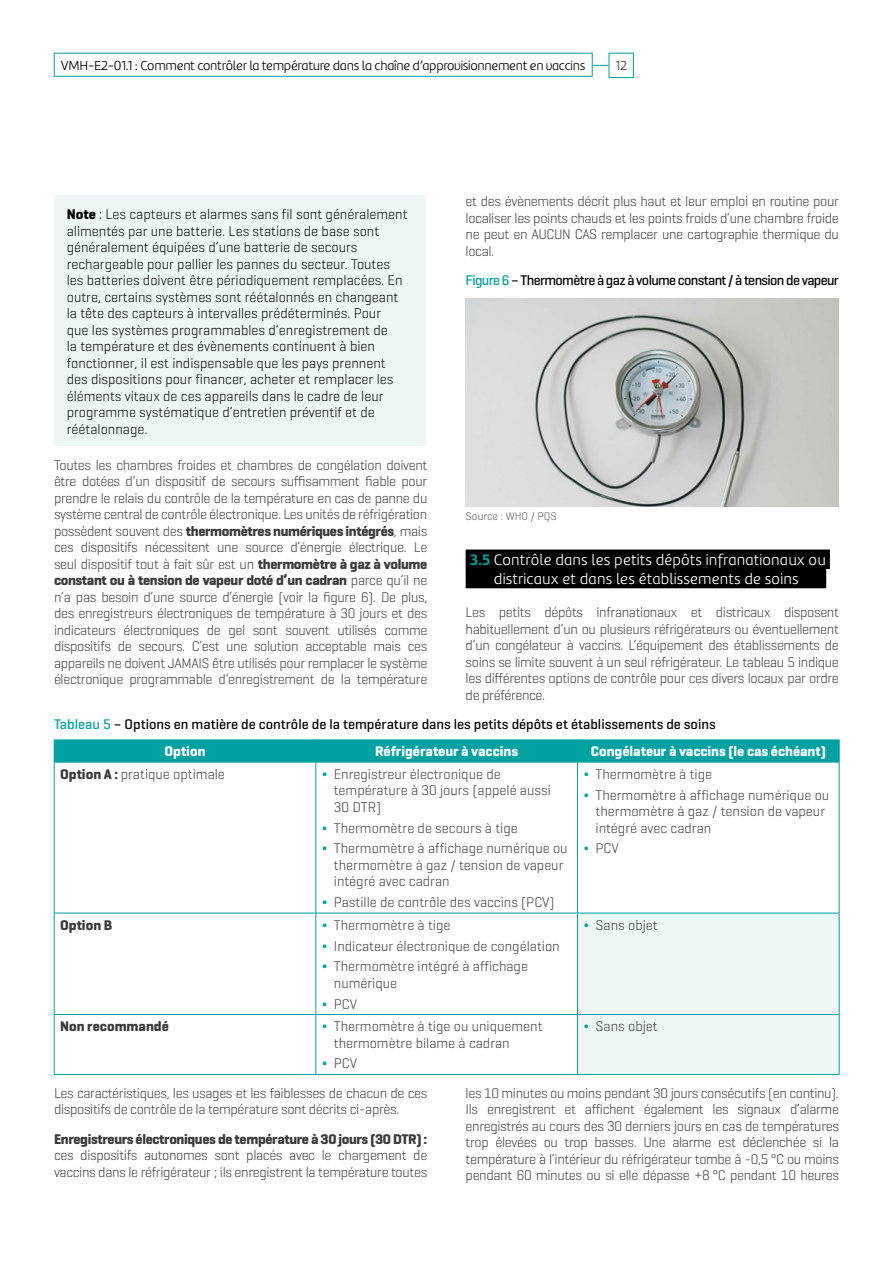
<style>
.page{position:relative;width:893px;height:1263px;background:#fff}
.page>*{position:absolute;margin:0;border:0;box-sizing:border-box;transform-origin:0 0}
.Sous_titre_1{font:300 15.75px/18.9px "Marine UP";letter-spacing:.01em;color:#fff;text-align:center}
.Texte{font:300 14.25px/16.5px "Geogrotesque";color:#3a3a39;text-align:justify}
.Texte_box{font:300 14.25px/16.5px "Geogrotesque";color:#000}
.Texte-2{font:300 14.25px/16.5px "Geogrotesque";letter-spacing:-.025em;color:#3a3a39}
.Figure_et_Table{font:500 14.25px "Geogrotesque";color:#000}
.Tête{font:700 14.25px "Geogrotesque";color:#fff}
.Figure_et_Table-2{font:500 14.25px "Geogrotesque";letter-spacing:-.045em;color:#000}
.Corp{font:300 14.25px "Geogrotesque";color:#3a3a39}
.Corp-2{font:700 14.25px "Geogrotesque";color:#3a3a39}
.t1{font:300 13.5px "Marine UP";letter-spacing:-.02em;color:#000}
.t2{font:300 13.5px "Marine UP";color:#3a3a39}
.Source_et_Note{font:300 11.25px "Geogrotesque";color:#565655}
.s1{color:#00a1a0}
.s2{font-weight:700}
.s3{font-weight:700;color:#00a1a0}
</style>
<div class="page">
<div style="left:54px;top:53px;width:539px;height:24px;border:1px solid #00a1a0"></div>
<svg style="left:593px;top:65px;width:16px;height:1px"></svg>
<div style="left:609px;top:53px;width:25px;height:25px;border:1px solid #00a1a0"></div>
<div style="left:54px;top:196px;width:372px;height:250px;background:#eef6f6"></div>
<div style="left:466px;top:549px;width:364px;height:20px;background:#000"></div>
<div style="left:466px;top:569px;width:360px;height:19px;background:#000"></div>
<img style="left:466px;top:298px;width:373px;height:208px">
<hr style="left:316px;top:762px;width:1px;height:151px;background:#00a1a0">
<hr style="left:577px;top:762px;width:1px;height:151px;background:#00a1a0">
<hr style="left:54px;top:913px;width:262px;height:1px;background:#00a1a0">
<hr style="left:316px;top:913px;width:261px;height:1px;background:#00a1a0">
<hr style="left:316px;top:913px;width:1px;height:101px;background:#00a1a0">
<hr style="left:54px;top:1014px;width:262px;height:1px;background:#00a1a0">
<hr style="left:316px;top:1014px;width:261px;height:1px;background:#00a1a0">
<hr style="left:316px;top:1015px;width:1px;height:59px;background:#00a1a0">
<hr style="left:54px;top:1074px;width:262px;height:1px;background:#00a1a0">
<hr style="left:316px;top:1074px;width:261px;height:1px;background:#00a1a0">
<hr style="left:577px;top:1074px;width:262px;height:1px;background:#00a1a0">
<hr style="left:54px;top:762px;width:262px;height:1px;background:#00a1a0">
<hr style="left:316px;top:762px;width:261px;height:1px;background:#00a1a0">
<hr style="left:577px;top:762px;width:262px;height:1px;background:#00a1a0">
<div style="left:54px;top:739px;width:786px;height:23px;background:#00a1a0"></div>
<hr style="left:54px;top:762px;width:1px;height:151px;background:#00a1a0">
<hr style="left:839px;top:762px;width:1px;height:151px;background:#00a1a0">
<hr style="left:54px;top:913px;width:1px;height:101px;background:#00a1a0">
<hr style="left:839px;top:913px;width:1px;height:101px;background:#00a1a0">
<hr style="left:54px;top:1015px;width:1px;height:59px;background:#00a1a0">
<hr style="left:839px;top:1015px;width:1px;height:59px;background:#00a1a0">
<div style="left:577px;top:913px;width:262px;height:161px;background:#eef6f6"></div>
<p class="t1" style="left:61px;top:57px;width:526px">VMH-E2-01.1 : Comment contrôler la température dans la chaîne d’approvisionnement en vaccins</p>
<p class="t2" style="left:615px;top:57px;width:13px">12</p>
<p class="Texte" style="left:466px;top:193px;width:375px">et des évènements décrit plus haut et leur emploi en routine pour localiser les points chauds et les points froids d’une chambre froide ne peut en AUCUN CAS remplacer une cartographie thermique du local.</p>
<p class="Figure_et_Table-2" style="left:466px;top:271px;width:375px"><span class="s1">Figure 6</span> – Thermomètre à gaz à volume constant / à tension de vapeur</p>
<p class="Texte_box" style="left:67px;top:205px;width:342px"><span class="s2">Note</span> : Les capteurs et alarmes sans fil sont généralement alimentés par une batterie. Les stations de base sont généralement équipées d’une batterie de secours rechargeable pour pallier les pannes du secteur. Toutes les batteries doivent être périodiquement remplacées. En outre, certains systèmes sont réétalonnés en changeant la tête des capteurs à intervalles prédéterminés. Pour<br>que les systèmes programmables d’enregistrement de<br>la température et des évènements continuent à bien fonctionner, il est indispensable que les pays prennent des dispositions pour financer, acheter et remplacer les éléments vitaux de ces appareils dans le cadre de leur programme systématique d’entretien préventif et de réétalonnage.</p>
<p class="Texte" style="left:54px;top:456px;width:375px">Toutes les chambres froides et chambres de congélation doivent être dotées d’un dispositif de secours suffisamment fiable pour prendre le relais du contrôle de la température en cas de panne du système central de contrôle électronique. Les unités de réfrigération possèdent souvent des <span class="s2">thermomètres numériques intégrés</span>, mais ces dispositifs nécessitent une source d’énergie électrique. Le seul dispositif tout à fait sûr est un <span class="s2">thermomètre à gaz à volume constant ou à tension de vapeur doté d’un cadran</span> parce qu’il ne n’a pas besoin d’une source d’énergie (voir la figure 6). De plus, des enregistreurs électroniques de température à 30 jours et des indicateurs électroniques de gel sont souvent utilisés comme dispositifs de secours. C’est une solution acceptable mais ces appareils ne doivent JAMAIS être utilisés pour remplacer le système électronique programmable d’enregistrement de la température</p>
<p class="Source_et_Note" style="left:466px;top:509px;width:93px">Source : WHO / PQS</p>
<p class="Sous_titre_1" style="left:470px;top:550px;width:357px"><span class="s3">3.5</span> Contrôle dans les petits dépôts infranationaux ou districaux et dans les établissements de soins</p>
<p class="Texte" style="left:466px;top:604px;width:375px">Les petits dépôts infranationaux et districaux disposent habituellement d’un ou plusieurs réfrigérateurs ou éventuellement d’un congélateur à vaccins. L’équipement des établissements de soins se limite souvent à un seul réfrigérateur. Le tableau 5 indique les différentes options de contrôle pour ces divers locaux par ordre de préférence.</p>
<p class="Figure_et_Table" style="left:54px;top:715px;width:663px"><span class="s1">Tableau 5</span> – Options en matière de contrôle de la température dans les petits dépôts et établissements de soins</p>
<p class="Tête" style="left:164px;top:742px;width:43px">Option</p>
<p class="Tête" style="left:375px;top:742px;width:145px">Réfrigérateur à vaccins</p>
<p class="Tête" style="left:591px;top:742px;width:237px">Congélateur à vaccins (le cas échéant)</p>
<p class="Corp" style="left:60px;top:765px;width:166px"><span class="s2">Option A :</span> pratique optimale</p>
<p class="Texte" style="left:334px;top:765px;width:219px;text-align:left">Enregistreur électronique de température à 30 jours (appelé aussi<br>30 DTR)</p>
<p class="Texte" style="left:334px;top:819px;width:185px">Thermomètre de secours à tige</p>
<p class="Texte" style="left:334px;top:840px;width:235px;text-align:left">Thermomètre à affichage numérique ou thermomètre à gaz / tension de vapeur intégré avec cadran</p>
<p class="Texte" style="left:334px;top:893px;width:222px">Pastille de contrôle des vaccins (PCV)</p>
<p class="Texte" style="left:595px;top:765px;width:118px">Thermomètre à tige</p>
<p class="Texte" style="left:595px;top:786px;width:235px;text-align:left">Thermomètre à affichage numérique ou thermomètre à gaz / tension de vapeur intégré avec cadran</p>
<p class="Texte" style="left:595px;top:840px;width:25px">PCV</p>
<p class="Corp-2" style="left:60px;top:916px;width:54px">Option B</p>
<p class="Texte" style="left:334px;top:916px;width:118px">Thermomètre à tige</p>
<p class="Texte" style="left:334px;top:937px;width:227px">Indicateur électronique de congélation</p>
<p class="Texte" style="left:334px;top:958px;width:196px">Thermomètre intégré à affichage numérique</p>
<p class="Texte" style="left:334px;top:995px;width:25px">PCV</p>
<p class="Corp-2" style="left:60px;top:1017px;width:110px">Non recommandé</p>
<p class="Texte" style="left:334px;top:1018px;width:210px">Thermomètre à tige ou uniquement thermomètre bilame à cadran</p>
<p class="Texte" style="left:334px;top:1055px;width:25px">PCV</p>
<p class="Texte" style="left:595px;top:916px;width:64px">Sans objet</p>
<p class="Texte" style="left:595px;top:1018px;width:64px">Sans objet</p>
<p class="Texte-2" style="left:54px;top:1084px;width:375px">Les caractéristiques, les usages et les faiblesses de chacun de ces dispositifs de contrôle de la température sont décrits ci-après.</p>
<p class="Texte" style="left:54px;top:1130px;width:375px"><span class="s2">Enregistreurs électroniques de température à 30 jours (30 DTR) : </span>ces dispositifs autonomes sont placés avec le chargement de vaccins dans le réfrigérateur ; ils enregistrent la température toutes</p>
<p class="Texte" style="left:466px;top:1084px;width:375px">les 10 minutes ou moins pendant 30 jours consécutifs (en continu).<br>Ils enregistrent et affichent également les signaux d’alarme enregistrés au cours des 30 derniers jours en cas de températures trop élevées ou trop basses. Une alarme est déclenchée si la température à l’intérieur du réfrigérateur tombe à -0,5 °C ou moins pendant 60 minutes ou si elle dépasse +8 °C pendant 10 heures</p>
</div>
